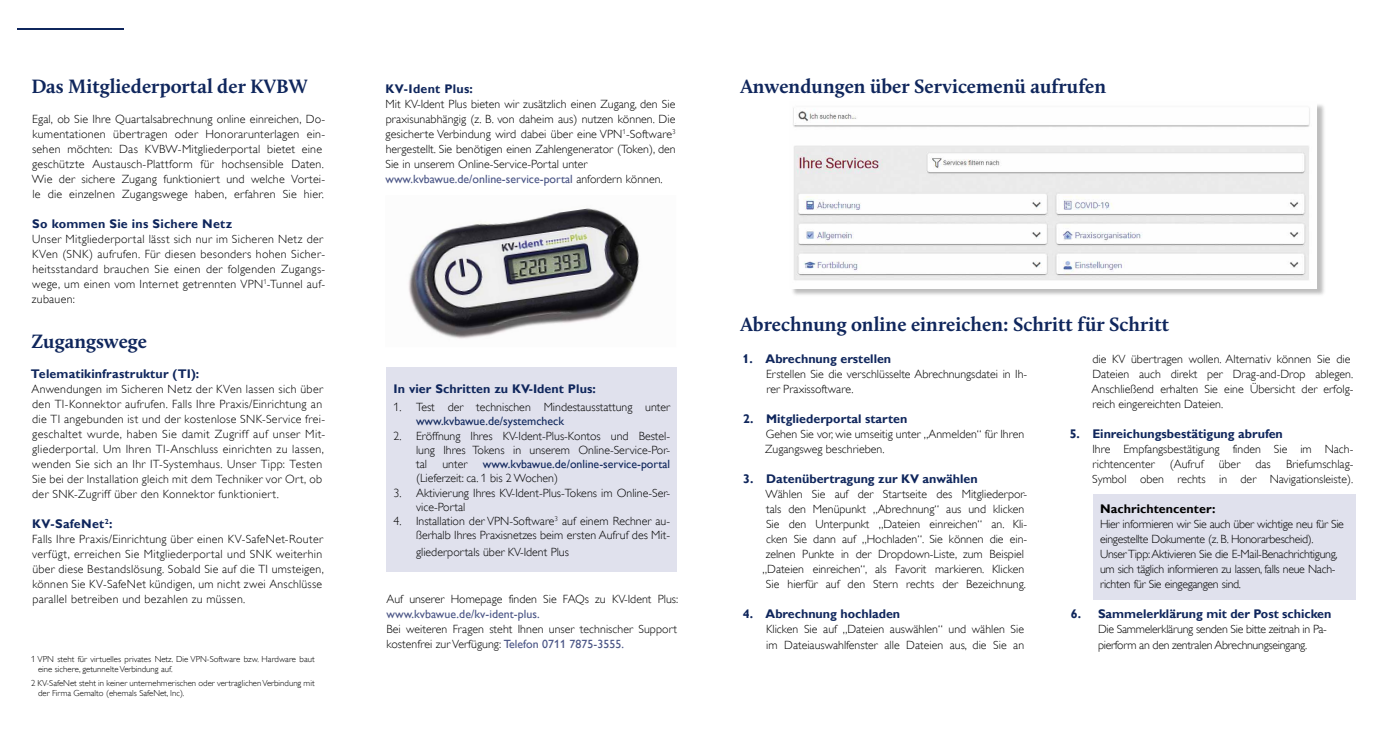
<style>
.page{position:relative;width:1397px;height:745px;background:#fff}
.page>*{position:absolute;margin:0;border:0;box-sizing:border-box;transform-origin:0 0}
.t1{font:700 20px "Calluna";color:#0f265c}
.t2{font:700 12.5px "Gill Alt One";color:#0f265c}
.t3{font:700 12.5px "Gill Alt One";letter-spacing:.02em;color:#0f265c}
.t4{font:700 12.5px "Gill Alt One";letter-spacing:.005em;color:#000}
.t5{font:700 12.5px "Gill Alt One";letter-spacing:.025em;color:#0f265c}
.t6{font:300 11.88px/15px "Gill Alt One";color:#000}
.t7{font:300 11.88px/15px "Gill Alt One";letter-spacing:.025em;color:#000}
.t8{font:300 11.88px/15px "Gill Alt One";letter-spacing:-.025em;color:#000}
.t9{font:11.88px "Gill Alt One";color:#0f265c}
.t10{font:11.88px "Gill Alt One";letter-spacing:.005em;color:#495485}
.t11{font:300 8.75px/10px "Gill Alt One";color:#000}
.s1{font-weight:400;color:#495485}
</style>
<div class="page">
<hr style="left:18px;top:28px;width:106px;height:2px;background:#0f265c">
<img style="left:408px;top:208px;width:232px;height:131px">
<div style="left:791px;top:102px;width:534px;height:194px;background:#000;opacity:.26"></div>
<img style="left:791px;top:102px;width:525px;height:186px">
<div style="left:386px;top:367px;width:291px;height:203px;background:#e0e1ed"></div>
<div style="left:1092px;top:493px;width:262px;height:105px;background:#e0e1ed"></div>
<h1 class="t1" style="left:31px;top:74px;width:278px">Das Mitgliederportal der KVBW</h1>
<p class="t6" style="left:32px;top:111px;width:295px">Egal, ob Sie Ihre Quartalsabrechnung online einreichen, Do&shy;kumentationen übertragen oder Honorarunterlagen ein&shy;sehen möchten: Das KVBW-Mitgliederportal bietet eine geschützte Austausch-Plattform für hochsensible Daten.<br>Wie der sichere Zugang funktioniert und welche Vortei&shy;le die einzelnen Zugangswege haben, erfahren Sie hier.</p>
<p class="t3" style="left:32px;top:216px;width:201px">So kommen Sie ins Sichere Netz</p>
<p class="t7" style="left:32px;top:231px;width:295px">Unser Mitgliederportal lässt sich nur im Sicheren Netz der KVen (SNK) aufrufen. Für diesen besonders hohen Sicher&shy;heitsstandard brauchen Sie einen der folgenden Zugangs&shy;wege, um einen vom Internet getrennten VPN<sup>1</sup>-Tunnel auf&shy;zubauen:</p>
<h1 class="t1" style="left:31px;top:329px;width:117px">Zugangswege</h1>
<p class="t2" style="left:31px;top:366px;width:170px">Telematikinfrastruktur (TI):</p>
<p class="t7" style="left:31px;top:381px;width:295px">Anwendungen im Sicheren Netz der KVen lassen sich über den TI-Konnektor aufrufen. Falls Ihre Praxis/Einrichtung an die TI angebunden ist und der kostenlose SNK-Service frei&shy;geschaltet wurde, haben Sie damit Zugriff auf unser Mit&shy;gliederportal. Um Ihren TI-Anschluss einrichten zu lassen, wenden Sie sich an Ihr IT-Systemhaus. Unser Tipp: Testen Sie bei der Installation gleich mit dem Techniker vor Ort, ob der SNK-Zugriff über den Konnektor funktioniert.</p>
<p class="t5" style="left:32px;top:516px;width:82px">KV-SafeNet<sup>2</sup>:</p>
<p class="t7" style="left:32px;top:531px;width:293px">Falls Ihre Praxis/Einrichtung über einen KV-SafeNet-Router verfügt, erreichen Sie Mitgliederportal und SNK weiterhin über diese Bestandslösung. Sobald Sie auf die TI umsteigen, können Sie KV-SafeNet kündigen, um nicht zwei Anschlüsse parallel betreiben und bezahlen zu müssen.</p>
<p class="t11" style="left:38px;top:654px;width:278px;text-indent:-7px">1 VPN steht für virtuelles privates Netz. Die VPN-Software bzw. Hardware baut eine sichere, getunnelte Verbindung auf.</p>
<p class="t11" style="left:38px;top:677px;width:278px;text-indent:-7px">2 KV-SafeNet steht in keiner unternehmerischen oder vertraglichen Verbindung mit der Firma Gemalto (ehemals SafeNet, Inc).</p>
<p class="t3" style="left:385px;top:81px;width:89px">KV-Ident Plus:</p>
<p class="t6" style="left:385px;top:96px;width:292px">Mit KV-Ident Plus bieten wir zusätzlich einen Zugang, den Sie praxisunabhängig (z. B. von daheim aus) nutzen können. Die gesicherte Verbindung wird dabei über eine VPN<sup>1</sup>-Software<sup>3 </sup>hergestellt. Sie benötigen einen Zahlengenerator (Token), den Sie in unserem Online-Service-Portal unter <span class="s1">www.kvbawue.de/online-service-portal</span> anfordern können.</p>
<p class="t2" style="left:393px;top:381px;width:204px">In vier Schritten zu KV-Ident Plus:</p>
<p class="t6" style="left:393px;top:399px;width:278px">1. Test der technischen Mindestausstattung unter</p>
<p class="t9" style="left:416px;top:414px;width:149px">www.kvbawue.de/systemcheck</p>
<p class="t6" style="left:416px;top:428px;width:255px;line-height:14.2px;text-align:justify;text-indent:-23px">2. Eröffnung Ihres KV-Ident-Plus-Kontos und Bestel&shy;lung Ihres Tokens in unserem Online-Service-Por&shy;tal</p>
<p class="t6" style="left:442px;top:456px;width:26px">unter</p>
<p class="t9" style="left:483px;top:457px;width:189px">www.kvbawue.de/online-service-portal</p>
<p class="t6" style="left:416px;top:470px;width:143px">(Lieferzeit: ca. 1 bis 2 Wochen)</p>
<p class="t6" style="left:416px;top:485px;width:255px;line-height:14.2px;text-indent:-23px">3. Aktivierung Ihres KV-Ident-Plus-Tokens im Online-Ser&shy;vice-Portal</p>
<p class="t6" style="left:393px;top:513px;width:278px;line-height:14.2px;text-align:right">4. Installation der VPN-Software<sup>3</sup> auf einem Rechner au&shy;ßerhalb Ihres Praxisnetzes beim ersten Aufruf des Mit-</p>
<p class="t6" style="left:416px;top:544px;width:154px">gliederportals über KV-Ident Plus</p>
<p class="t6" style="left:386px;top:591px;width:293px">Auf unserer Homepage finden Sie FAQs zu KV-Ident Plus:</p>
<p class="t10" style="left:386px;top:607px;width:155px">www.kvbawue.de/kv-ident-plus.</p>
<p class="t6" style="left:386px;top:621px;width:292px">Bei weiteren Fragen steht Ihnen unser technischer Support kostenfrei zur Verfügung: <span class="s1">Telefon 0711 7875-3555.</span></p>
<h1 class="t1" style="left:740px;top:74px;width:367px">Anwendungen über Servicemenü aufrufen</h1>
<h1 class="t1" style="left:740px;top:311px;width:430px">Abrechnung online einreichen: Schritt für Schritt</h1>
<p class="t2" style="left:742px;top:351px;width:150px">1. Abrechnung erstellen</p>
<p class="t6" style="left:766px;top:366px;width:262px">Erstellen Sie die verschlüsselte Abrechnungsdatei in Ih&shy;rer Praxissoftware.</p>
<p class="t2" style="left:743px;top:411px;width:165px">2. Mitgliederportal starten</p>
<p class="t6" style="left:765px;top:426px;width:261px">Gehen Sie vor, wie umseitig unter „Anmelden“ für Ihren<br>Zugangsweg beschrieben.</p>
<p class="t2" style="left:743px;top:471px;width:236px">3. Datenübertragung zur KV anwählen</p>
<p class="t6" style="left:762px;top:486px;width:266px;text-align:center">Wählen Sie auf der Startseite des Mitgliederpor&shy;tals den Menüpunkt „Abrechnung“ aus und klicken Sie den Unterpunkt „Dateien einreichen“ an. Kli&shy;cken Sie dann auf „Hochladen“. Sie können die ein&shy;zelnen Punkte in der Dropdown-Liste, zum Beispiel „Dateien einreichen“, als Favorit markieren. Klicken Sie hierfür auf den Stern rechts der Bezeichnung.</p>
<p class="t2" style="left:742px;top:606px;width:159px">4. Abrechnung hochladen</p>
<p class="t6" style="left:766px;top:621px;width:259px">Klicken Sie auf „Dateien auswählen“ und wählen Sie im Dateiauswahlfenster alle Dateien aus, die Sie an</p>
<p class="t6" style="left:1091px;top:351px;width:263px">die KV übertragen wollen. Alternativ können Sie die Dateien auch direkt per Drag-and-Drop ablegen.<br>Anschließend erhalten Sie eine Übersicht der erfolg&shy;reich eingereichten Dateien.</p>
<p class="t2" style="left:1069px;top:426px;width:214px">5. Einreichungsbestätigung abrufen</p>
<p class="t6" style="left:1092px;top:441px;width:262px">Ihre Empfangsbestätigung finden Sie im Nach&shy;richtencenter</p>
<p class="t6" style="left:1091px;top:456px;width:263px;text-align:right">Briefumschlag-<br>Symbol oben rechts in der Navigationsleiste).</p>
<p class="t6" style="left:1169px;top:456px;width:35px">(Aufruf</p>
<p class="t6" style="left:1218px;top:456px;width:23px">über</p>
<p class="t6" style="left:1255px;top:456px;width:17px">das</p>
<p class="t4" style="left:1099px;top:501px;width:117px">Nachrichtencenter:</p>
<p class="t8" style="left:1099px;top:516px;width:245px">Hier informieren wir Sie auch über wichtige neu für Sie eingestellte Dokumente (z. B. Honorarbescheid).<br>Unser Tipp: Aktivieren Sie die E-Mail-Benachrichtigung, um sich täglich informieren zu lassen, falls neue Nach&shy;richten für Sie eingegangen sind.</p>
<p class="t2" style="left:1070px;top:606px;width:262px">6. Sammelerklärung mit der Post schicken</p>
<p class="t8" style="left:1097px;top:621px;width:230px">Die Sammelerklärung senden Sie bitte zeitnah in Pa&shy;pierform an den zentralen Abrechnungseingang.</p>
</div>
